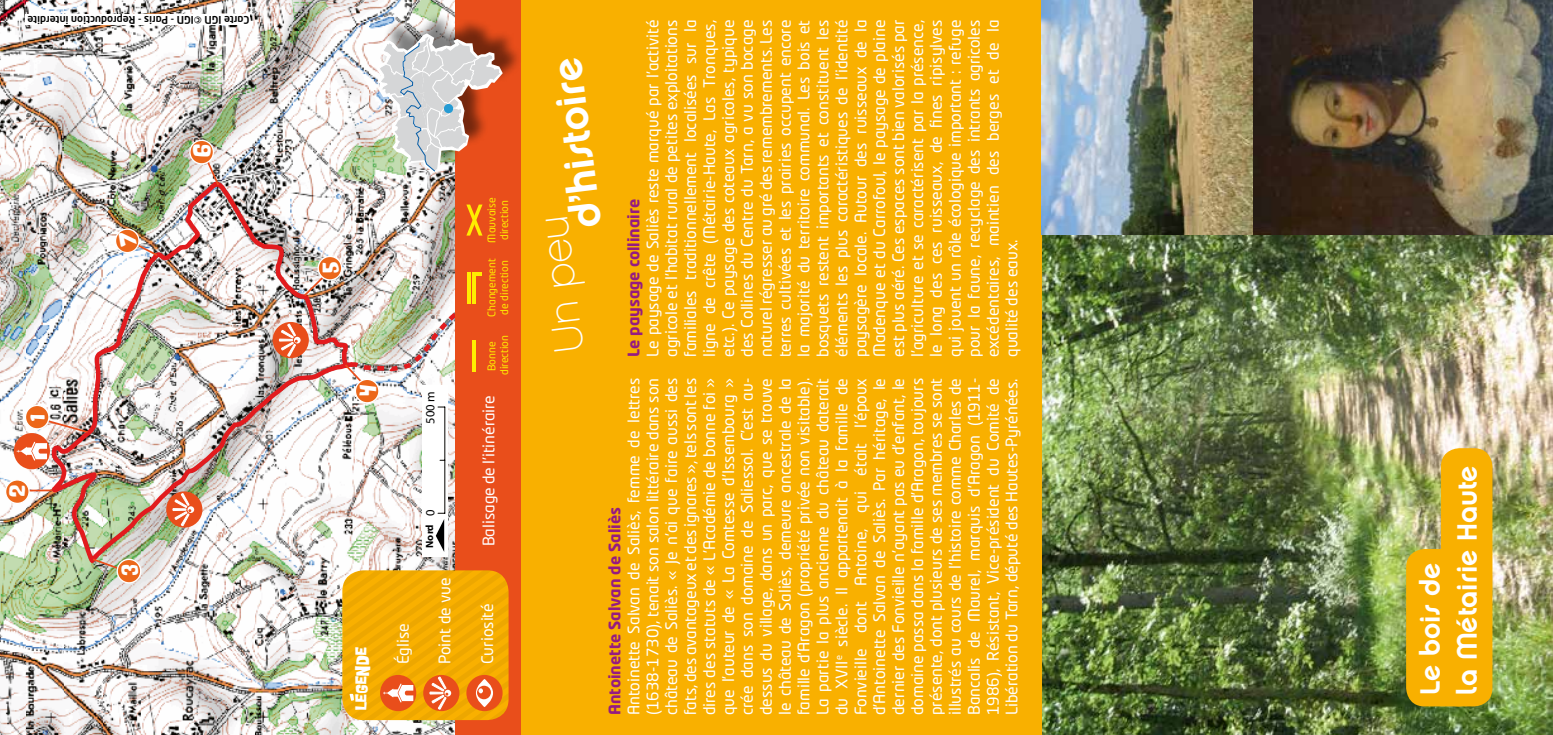
<style>
.page{position:relative;width:1553px;height:735px;background:#fff}
.page>*{position:absolute;margin:0;border:0;box-sizing:border-box;transform-origin:0 0}
.t1{font:42px "Chalet New York Nineteen Seventy";color:#fff}
.t2{font:42px "Chalet Paris Nineteen Sixty";color:#fff}
.t3{font:28px/36.9px "Chalet New York Nineteen Seventy";color:#fff}
.t4{font:18.55px "Good Girl";color:#fff}
.t5{font:15.75px/18.9px "Neo Tech Std";color:#fff;text-align:justify}
.t6{font:700 15.75px "Neo Tech Std";color:#951b81}
.t7{font:15.75px "Good Girl";letter-spacing:.03em;color:#fff}
.t8{font:12.6px "Myriad";color:#000}
.t9{font:10.5px/12.6px "Neo Tech Std";color:#ffed00}
.t10{font:500 10.5px "Neo Tech Std";color:#000}
.t11{font:700 10.5px "Myriad";color:#000}
</style>
<div class="page">
<img style="left:0;top:0;width:455px;height:734px">
<div style="left:422px;top:385px;width:26px;height:172px;background:#fff"></div>
<hr style="left:444px;top:407px;width:1px;height:106px;background:#070502">
<svg style="left:436px;top:512px;width:9px;height:39px"></svg>
<div style="left:455px;top:0;width:66px;height:734px;background:#e94e1b"></div>
<hr style="left:472px;top:340px;width:4px;height:31px;background:#ffed00">
<hr style="left:467px;top:272px;width:3px;height:31px;background:#ffed00">
<hr style="left:472px;top:272px;width:4px;height:31px;background:#ffed00">
<svg style="left:476px;top:272px;width:6px;height:3px"></svg>
<svg style="left:466px;top:204px;width:16px;height:31px"></svg>
<img style="left:1042px;top:234px;width:511px;height:500px">
<div style="left:521px;top:0;width:521px;height:734px;background:#f9b000"></div>
<img style="left:1042px;top:0;width:212px;height:234px">
<div style="left:1406px;top:548px;width:71px;height:158px;background:#f9b000;border-radius:19px"></div>
<div style="left:1441px;top:448px;width:51px;height:258px;background:#f9b000;border-radius:19px"></div>
<div style="left:14px;top:433px;width:36px;height:36px;background:#e94e1b;border-radius:50%"></div>
<svg style="left:17px;top:441px;width:30px;height:19px"></svg>
<div style="left:166px;top:491px;width:36px;height:36px;background:#e94e1b;border-radius:50%"></div>
<div style="left:187px;top:506px;width:7px;height:6px;background:#fff;border-radius:50%"></div>
<svg style="left:172px;top:493px;width:19px;height:32px"></svg>
<div style="left:273px;top:322px;width:36px;height:36px;background:#e94e1b;border-radius:50%"></div>
<svg style="left:294px;top:336px;width:7px;height:7px"></svg>
<svg style="left:279px;top:323px;width:19px;height:33px"></svg>
<div style="left:379px;top:12px;width:143px;height:156px;background:#000;opacity:.5"></div>
<svg style="left:377px;top:33px;width:126px;height:140px"></svg>
<img style="left:1254px;top:0;width:299px;height:234px">
<svg style="left:34px;top:415px;width:56px;height:19px"></svg>
<img style="left:343px;top:303px;width:112px;height:91px">
<svg style="left:201px;top:149px;width:20px;height:38px"></svg>
<svg style="left:128px;top:239px;width:31px;height:18px"></svg>
<svg style="left:302px;top:268px;width:30px;height:30px"></svg>
<svg style="left:91px;top:556px;width:42px;height:19px"></svg>
<hr style="left:17px;top:489px;width:35px;height:2px;background:#e94e1b">
<div style="left:25px;top:405px;width:24px;height:23px;background:#ec671a;border-radius:50%"></div>
<div style="left:25px;top:404px;width:25px;height:25px;border:1px solid #fff;border-radius:50%"></div>
<div style="left:6px;top:479px;width:23px;height:24px;background:#ec671a;border-radius:50%"></div>
<div style="left:5px;top:479px;width:25px;height:25px;border:1px solid #fff;border-radius:50%"></div>
<div style="left:117px;top:559px;width:24px;height:23px;background:#ec671a;border-radius:50%"></div>
<div style="left:117px;top:558px;width:24px;height:25px;border:1px solid #fff;border-radius:50%"></div>
<div style="left:355px;top:379px;width:24px;height:23px;background:#ec671a;border-radius:50%"></div>
<div style="left:355px;top:378px;width:24px;height:25px;border:1px solid #fff;border-radius:50%"></div>
<div style="left:318px;top:256px;width:24px;height:24px;background:#ec671a;border-radius:50%"></div>
<div style="left:318px;top:256px;width:24px;height:24px;border:1px solid #fff;border-radius:50%"></div>
<div style="left:190px;top:140px;width:23px;height:24px;background:#ec671a;border-radius:50%"></div>
<div style="left:189px;top:140px;width:25px;height:24px;border:1px solid #fff;border-radius:50%"></div>
<div style="left:115px;top:229px;width:24px;height:23px;background:#ec671a;border-radius:50%"></div>
<div style="left:115px;top:228px;width:25px;height:25px;border:1px solid #fff;border-radius:50%"></div>
<svg style="left:342px;top:570px;width:166px;height:149px;background:#f2a40c"></svg>
<div style="left:25px;top:14px;width:225px;height:11px;background:#fff"></div>
<p class="t10" style="left:250px;top:26px;width:224px;rotate:-180deg">Carte IGN ©IGN - Paris - Reproduction interdite</p>
<p class="t4" style="left:29px;top:421px;width:8px;rotate:-90deg">1</p>
<p class="t4" style="left:8px;top:496px;width:13px;rotate:-90deg">2</p>
<p class="t4" style="left:118px;top:247px;width:16px;rotate:-90deg">7</p>
<p class="t4" style="left:192px;top:157px;width:15px;rotate:-90deg">6</p>
<p class="t4" style="left:120px;top:576px;width:13px;rotate:-90deg">3</p>
<p class="t4" style="left:321px;top:273px;width:12px;rotate:-90deg">5</p>
<p class="t4" style="left:358px;top:396px;width:13px;rotate:-90deg">4</p>
<p class="t8" style="left:424px;top:423px;width:34px;rotate:-90deg">500 m</p>
<p class="t7" style="left:355px;top:709px;width:64px;rotate:-90deg">Legende</p>
<p class="t5" style="left:393px;top:663px;width:42px;rotate:-90deg">Église</p>
<p class="t8" style="left:424px;top:515px;width:8px;rotate:-90deg">0</p>
<p class="t11" style="left:424px;top:547px;width:25px;rotate:-90deg">Nord</p>
<p class="t5" style="left:435px;top:663px;width:88px;rotate:-90deg">Point de vue</p>
<p class="t9" style="left:485px;top:242px;width:46px;rotate:-90deg">Mauvaise direction</p>
<p class="t9" style="left:485px;top:316px;width:60px;rotate:-90deg">Changement de direction</p>
<p class="t9" style="left:485px;top:375px;width:42px;text-align:center;rotate:-90deg">Bonne direction</p>
<p class="t5" style="left:479px;top:546px;width:153px;rotate:-90deg">Balisage de l’itinéraire</p>
<p class="t5" style="left:478px;top:663px;width:62px;rotate:-90deg">Curiosité</p>
<h1 class="t1" style="left:562px;top:230px;width:173px;rotate:-97deg">d’histoire</h1>
<h1 class="t2" style="left:545px;top:355px;width:140px;rotate:-97deg">Un peu</h1>
<p class="t5" style="left:643px;top:357px;width:338px;rotate:-90deg">Le paysage de Saliès reste marqué par l’activité agricole et l’habitat rural de petites exploitations familiales traditionnellement localisées sur la ligne de crête (Métairie-Haute, Las Tronques, etc.). Ce paysage des coteaux agricoles, typique des Collines du Centre du Tarn, a vu son bocage naturel régresser au gré des remembrements. Les terres cultivées et les prairies occupent encore la majorité du territoire communal. Les bois et bosquets restent importants et constituent les éléments les plus caractéristiques de l’identité paysagère locale. Autour des ruisseaux de la Madenque et du Carrofoul, le paysage de plaine est plus aéré. Ces espaces sont bien valorisés par l’agriculture et se caractérisent par la présence, le long des ces ruisseaux, de fines ripisylves qui jouent un rôle écologique important : refuge pour la faune, recyclage des intrants agricoles excédentaires, maintien des berges et de la qualité des eaux.</p>
<p class="t6" style="left:623px;top:357px;width:159px;rotate:-90deg">Le paysage collinaire</p>
<p class="t5" style="left:624px;top:714px;width:338px;rotate:-90deg">Antoinette Salvan de Saliès, femme de lettres (1638-1730), tenait son salon littéraire dans son château de Saliès. « Je n’ai que faire aussi des fats, des avantageux et des ignares », tels sont les dires des statuts de « L’Académie de bonne foi » que l’auteur de « La Comtesse d’Issembourg » crée dans son domaine de Saliessol. C’est au&shy;dessus du village, dans un parc, que se trouve le château de Saliès, demeure ancestrale de la famille d’Aragon (propriété privée non visitable).<br>La partie la plus ancienne du château daterait du XVII<sup>e</sup> siècle. Il appartenait à la famille de Fonvieille dont Antoine, qui était l’époux d’Antoinette Salvan de Saliès. Par héritage, le dernier des Fonvieille n’ayant pas eu d’enfant, le domaine passa dans la famille d’Aragon, toujours présente, dont plusieurs de ses membres se sont illustrés au cours de l’histoire comme Charles de Bancalis de Maurel, marquis d’Aragon (1911- 1986), Résistant, Vice-président du Comité de Libération du Tarn, député des Hautes-Pyrénées.</p>
<p class="t6" style="left:605px;top:714px;width:209px;rotate:-90deg">Antoinette Salvan de Saliès</p>
<h2 class="t3" style="left:1411px;top:694px;width:230px;rotate:-90deg">Le bois de<br>la Métairie Haute</h2>
</div>
